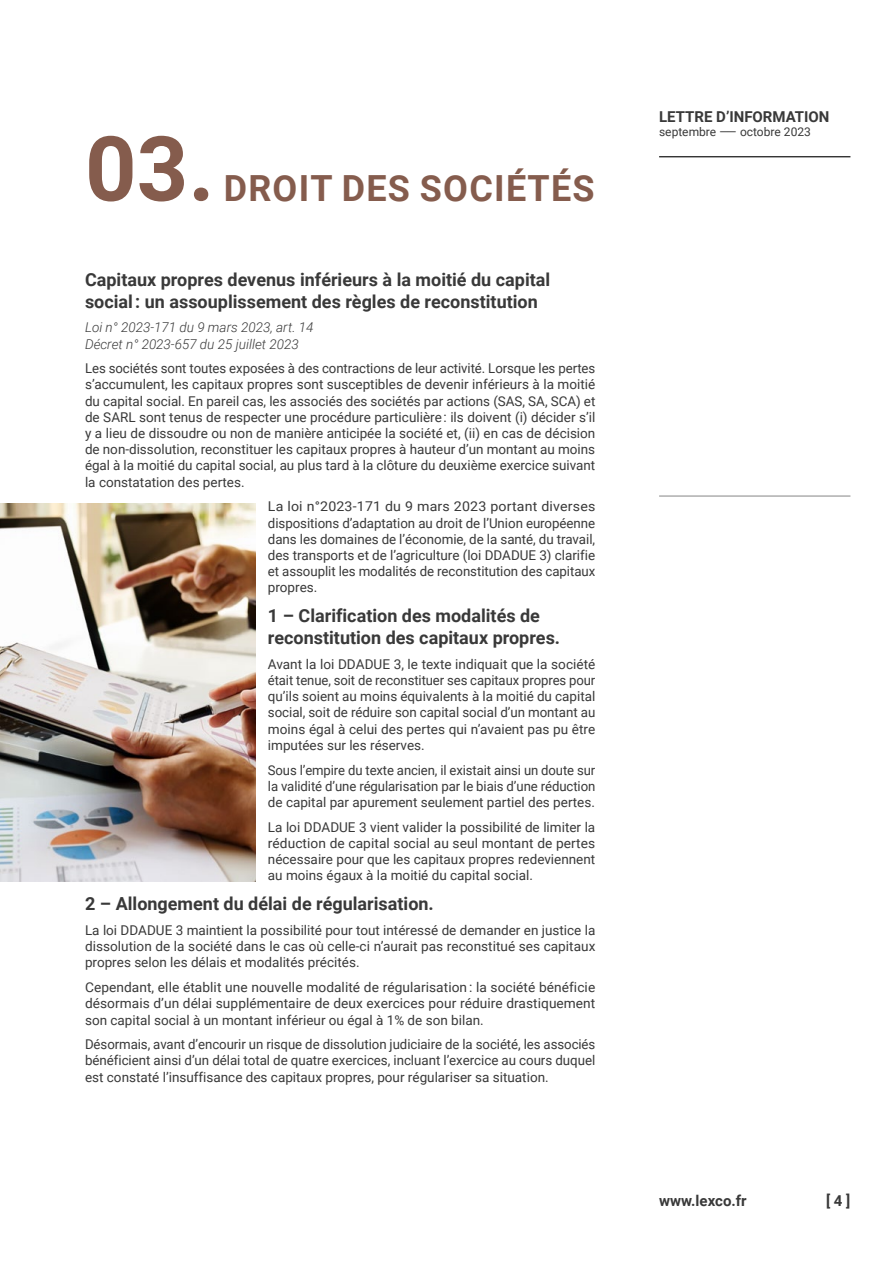
<style>
.page{position:relative;width:893px;height:1263px;background:#fff}
.page>*{position:absolute;margin:0;border:0;box-sizing:border-box;transform-origin:0 0}
.t1{font:700 90px "Roboto";color:#855c4d}
.t2{font:700 36px "Roboto";letter-spacing:.035em;color:#855c4d}
.t3{font:700 18px/21.6px "Roboto";color:#393939}
.t4{font:700 15px "Roboto";color:#393939}
.t5{font:13.5px/16.2px "Roboto";color:#393939;text-align:justify}
.t6{font:13.5px/16.2px "Roboto";color:#393939;text-align:justify;scale:1.05 1}
.t7{font:italic 300 13.5px/16.2px "Roboto";color:#393939}
.t8{font:12px "Roboto";color:#393939}
</style>
<div class="page">
<img style="left:0;top:504px;width:255px;height:377px">
<hr style="left:659px;top:156px;width:191px;height:1px;background:#000">
<hr style="left:659px;top:495px;width:191px;height:2px;background:#939393">
<h1 class="t1" style="left:85px;top:106px;width:131px">03.</h1>
<h2 class="t2" style="left:224px;top:163px;width:372px">DROIT DES SOCIÉTÉS</h2>
<h3 class="t3" style="left:85px;top:268px;width:467px">Capitaux propres devenus inférieurs à la moitié du capital social : un assouplissement des règles de reconstitution</h3>
<p class="t7" style="left:85px;top:319px;width:230px">Loi n° 2023-171 du 9 mars 2023, art. 14<br>Décret n° 2023-657 du 25 juillet 2023</p>
<p class="t5" style="left:85px;top:360px;width:512px">Les sociétés sont toutes exposées à des contractions de leur activité. Lorsque les pertes s’accumulent, les capitaux propres sont susceptibles de devenir inférieurs à la moitié du capital social. En pareil cas, les associés des sociétés par actions (SAS, SA, SCA) et de SARL sont tenus de respecter une procédure particulière : ils doivent (i) décider s’il y a lieu de dissoudre ou non de manière anticipée la société et, (ii) en cas de décision de non-dissolution, reconstituer les capitaux propres à hauteur d’un montant au moins égal à la moitié du capital social, au plus tard à la clôture du deuxième exercice suivant la constatation des pertes.</p>
<p class="t6" style="left:268px;top:498px;width:313px">La loi n°2023-171 du 9 mars 2023 portant diverses dispositions d’adaptation au droit de l’Union européenne dans les domaines de l’économie, de la santé, du travail, des transports et de l’agriculture (loi DDADUE 3) clarifie et assouplit les modalités de reconstitution des capitaux propres.</p>
<h3 class="t3" style="left:268px;top:605px;width:294px">1 – Clarification des modalités de reconstitution des capitaux propres.</h3>
<p class="t5" style="left:268px;top:655px;width:329px">Avant la loi DDADUE 3, le texte indiquait que la société était tenue, soit de reconstituer ses capitaux propres pour qu’ils soient au moins équivalents à la moitié du capital social, soit de réduire son capital social d’un montant au moins égal à celui des pertes qui n’avaient pas pu être imputées sur les réserves.</p>
<p class="t5" style="left:268px;top:761px;width:329px">Sous l’empire du texte ancien, il existait ainsi un doute sur la validité d’une régularisation par le biais d’une réduction de capital par apurement seulement partiel des pertes.</p>
<p class="t5" style="left:268px;top:818px;width:329px">La loi DDADUE 3 vient valider la possibilité de limiter la réduction de capital social au seul montant de pertes nécessaire pour que les capitaux propres redeviennent au moins égaux à la moitié du capital social.</p>
<h3 class="t3" style="left:85px;top:892px;width:350px">2 – Allongement du délai de régularisation.</h3>
<p class="t5" style="left:85px;top:922px;width:512px">La loi DDADUE 3 maintient la possibilité pour tout intéressé de demander en justice la dissolution de la société dans le cas où celle-ci n’aurait pas reconstitué ses capitaux propres selon les délais et modalités précités.</p>
<p class="t5" style="left:85px;top:979px;width:512px">Cependant, elle établit une nouvelle modalité de régularisation : la société bénéficie désormais d’un délai supplémentaire de deux exercices pour réduire drastiquement son capital social à un montant inférieur ou égal à 1% de son bilan.</p>
<p class="t5" style="left:85px;top:1036px;width:512px">Désormais, avant d’encourir un risque de dissolution judiciaire de la société, les associés bénéficient ainsi d’un délai total de quatre exercices, incluant l’exercice au cours duquel est constaté l’insuffisance des capitaux propres, pour régulariser sa situation.</p>
<p class="t4" style="left:659px;top:106px;width:172px">LETTRE D’INFORMATION</p>
<p class="t8" style="left:659px;top:124px;width:153px">septembre ⸺ octobre 2023</p>
<p class="t4" style="left:659px;top:1190px;width:89px">www.lexco.fr</p>
<p class="t4" style="left:826px;top:1190px;width:26px">[ 4 ]</p>
</div>
